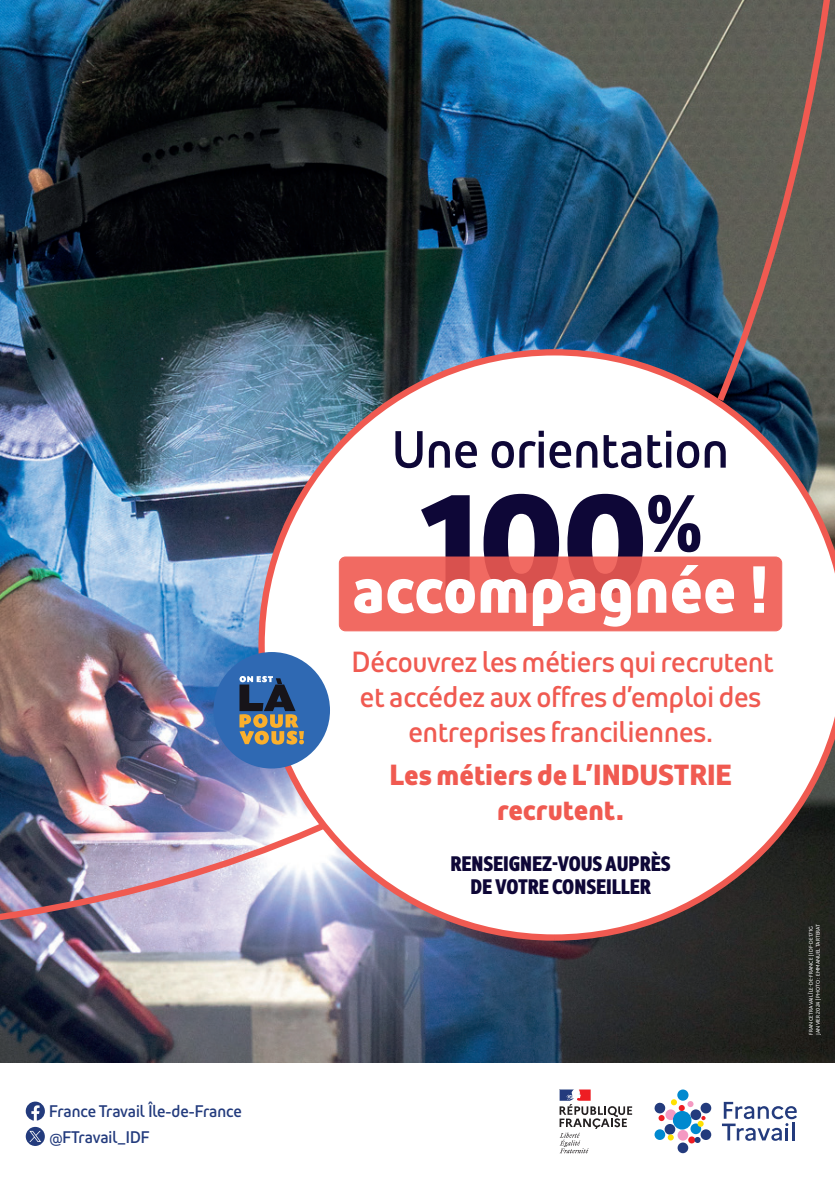
<style>
.page{position:relative;width:835px;height:1180px;background:#fff}
.page>*{position:absolute;margin:0;border:0;box-sizing:border-box;transform-origin:0 0}
.t1{font:700 138.81px "Pole Emploi Pro";color:#0e0737}
.t2{font:700 66.25px "Pole Emploi Pro";color:#fff}
.t3{font:52.15px "Pole Emploi Pro";color:#0e0737}
.t4{font:29.05px/34.9px "Pole Emploi Pro";color:#f05a51;text-align:center}
.t5{font:700 29.05px/34.9px "Pole Emploi Pro";color:#f05a51;text-align:center}
.t6{font:700 condensed 21px/22.4px "Pole Emploi Pro";color:#0e0737;text-align:center}
.t7{font:16.8px/25.3px "Pole Emploi Pro";color:#233b7d}
.t8{font:5.6px/6.7px "Bliss 2";color:#fff}
</style>
<div class="page">
<svg style="left:26px;top:1101px;width:19px;height:19px"></svg>
<svg style="left:26px;top:1127px;width:19px;height:19px"></svg>
<svg style="left:29px;top:1131px;width:12px;height:11px"></svg>
<div style="left:700px;top:1129px;width:11px;height:11px;background:#233b7d;border-radius:50%"></div>
<div style="left:690px;top:1123px;width:11px;height:11px;background:#0089cf;border-radius:50%"></div>
<div style="left:677px;top:1130px;width:11px;height:10px;background:#f499c2;border-radius:50%"></div>
<div style="left:677px;top:1142px;width:11px;height:11px;background:#233b7d;border-radius:50%"></div>
<div style="left:700px;top:1102px;width:11px;height:11px;background:#233b7d;border-radius:50%"></div>
<div style="left:664px;top:1124px;width:11px;height:10px;background:#233b7d;border-radius:50%"></div>
<svg style="left:667px;top:1134px;width:6px;height:6px"></svg>
<svg style="left:688px;top:1136px;width:13px;height:7px"></svg>
<svg style="left:654px;top:1099px;width:51px;height:28px"></svg>
<div style="left:677px;top:1089px;width:11px;height:11px;background:#0089cf;border-radius:50%"></div>
<div style="left:654px;top:1129px;width:11px;height:11px;background:#0089cf;border-radius:50%"></div>
<div style="left:672px;top:1111px;width:19px;height:18px;background:#0089cf;border-radius:50%"></div>
<svg style="left:722px;top:1102px;width:74px;height:38px"></svg>
<svg style="left:559px;top:1089px;width:73px;height:64px"></svg>
<img style="left:0;top:0;width:834px;height:1062px">
<svg style="left:258px;top:349px;width:576px;height:591px"></svg>
<svg style="left:712px;top:0;width:122px;height:408px;background:#5d5b58"></svg>
<img style="left:0;top:818px;width:331px;height:113px">
<div style="left:213px;top:652px;width:117px;height:116px;background:#2f69b3;border-radius:50%"></div>
<svg style="left:239px;top:676px;width:65px;height:68px"></svg>
<div style="left:339px;top:557px;width:442px;height:74px;background:#f16a62;border-radius:6px"></div>
<div style="left:339px;top:557px;width:442px;height:74px;border:1px solid #f05a51;border-radius:6px"></div>
<p class="t7" style="left:49px;top:1097px;width:194px">France Travail Île-de-France @FTravail_IDF</p>
<h3 class="t3" style="left:392px;top:409px;width:338px">Une orientation</h3>
<h1 class="t1" style="left:419px;top:435px;width:283px">100<sup>%</sup></h1>
<h2 class="t2" style="left:352px;top:538px;width:418px">accompagnée !</h2>
<p class="t4" style="left:352px;top:641px;width:423px">Découvrez les métiers qui recrutent et accédez aux offres d’emploi des entreprises franciliennes.</p>
<p class="t5" style="left:389px;top:755px;width:343px">Les métiers de L’INDUSTRIE recrutent.</p>
<p class="t6" style="left:450px;top:851px;width:221px">RENSEIGNEZ-VOUS AUPRÈS<br>DE VOTRE CONSEILLER</p>
<p class="t8" style="left:807px;top:1034px;width:112px;rotate:-90deg">FRANCE TRAVAIL ÎLE-DE-FRANCE | IDF-DE171G<br>JANVIER 2024 | PHOTO : EMMANUEL TARTERAT</p>
</div>
